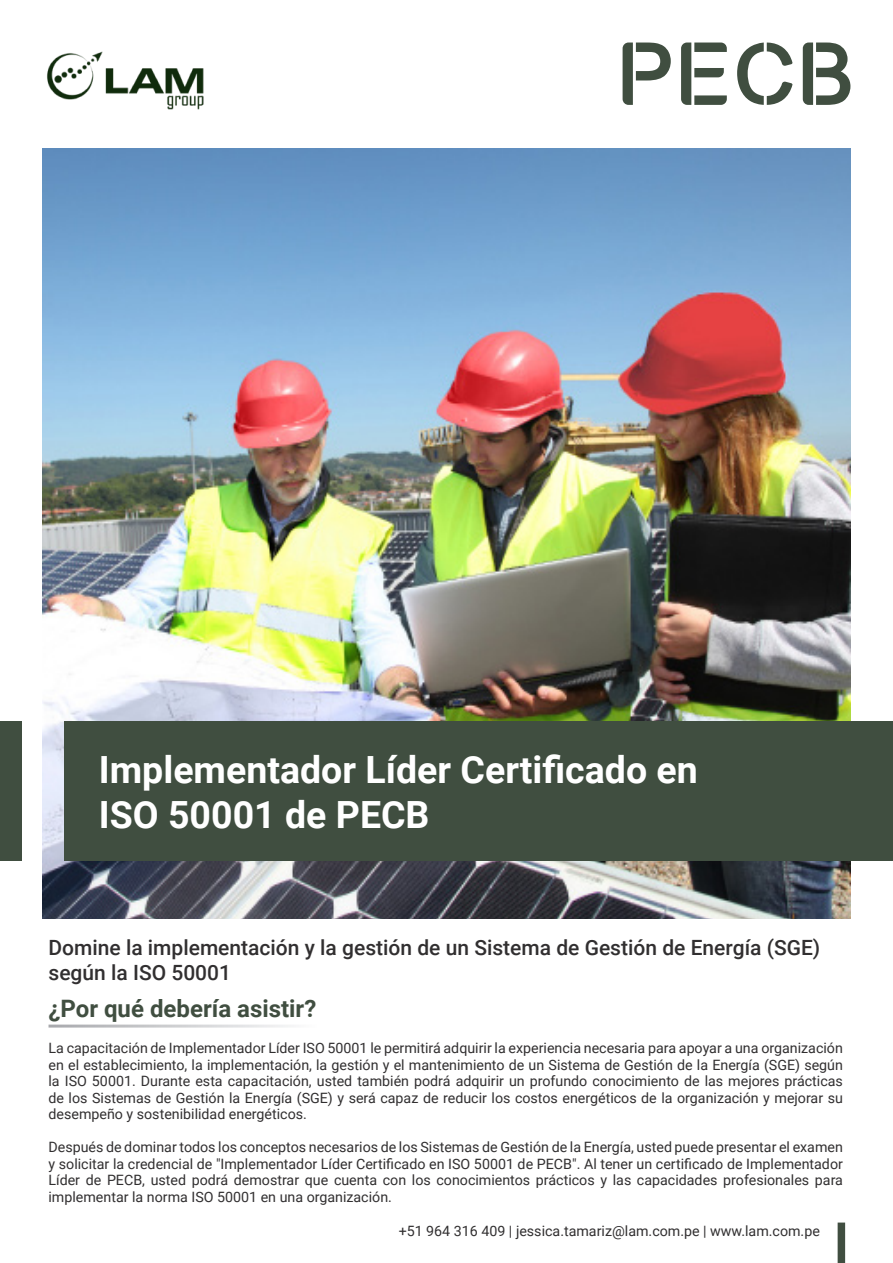
<style>
.page{position:relative;width:893px;height:1263px;background:#fff}
.page>*{position:absolute;margin:0;border:0;box-sizing:border-box;transform-origin:0 0}
.t1{font:700 37.5px "Roboto";color:#fff}
.t2{font:700 24px "Roboto";color:#404e40}
.t3{font:500 21px/25.2px "Roboto";color:#312f30}
.Bullet_Points{font:14.25px/16.5px "Roboto";color:#312f30;text-align:justify}
</style>
<div class="page">
<img style="left:43px;top:149px;width:807px;height:769px">
<div style="left:65px;top:721px;width:828px;height:140px;background:#404e40"></div>
<div style="left:0;top:721px;width:21px;height:140px;background:#404e40"></div>
<svg style="left:623px;top:43px;width:48px;height:62px"></svg>
<svg style="left:681px;top:43px;width:46px;height:62px"></svg>
<svg style="left:737px;top:43px;width:55px;height:62px"></svg>
<svg style="left:803px;top:43px;width:47px;height:62px"></svg>
<div style="left:838px;top:1222px;width:7px;height:41px;background:#404e40"></div>
<img style="left:47px;top:51px;width:157px;height:59px">
<p class="t1" style="left:99px;top:743px;width:600px">Implementador Líder Certificado en</p>
<p class="t1" style="left:99px;top:788px;width:332px">ISO 50001 de PECB</p>
<p class="t3" style="left:49px;top:934px;width:773px">Domine la implementación y la gestión de un Sistema de Gestión de Energía (SGE) según la ISO 50001</p>
<p class="t2" style="left:49px;top:992px;width:269px">¿Por qué debería asistir?</p>
<p class="Bullet_Points" style="left:49px;top:1039px;width:796px">La capacitación de Implementador Líder ISO 50001 le permitirá adquirir la experiencia necesaria para apoyar a una organización en el establecimiento, la implementación, la gestión y el mantenimiento de un Sistema de Gestión de la Energía (SGE) según la ISO 50001. Durante esta capacitación, usted también podrá adquirir un profundo conocimiento de las mejores prácticas de los Sistemas de Gestión la Energía (SGE) y será capaz de reducir los costos energéticos de la organización y mejorar su desempeño y sostenibilidad energéticos.</p>
<p class="Bullet_Points" style="left:49px;top:1138px;width:796px">Después de dominar todos los conceptos necesarios de los Sistemas de Gestión de la Energía, usted puede presentar el examen y solicitar la credencial de "Implementador Líder Certificado en ISO 50001 de PECB". Al tener un certificado de Implementador Líder de PECB, usted podrá demostrar que cuenta con los conocimientos prácticos y las capacidades profesionales para implementar la norma ISO 50001 en una organización.</p>
<p class="Bullet_Points" style="left:399px;top:1222px;width:423px">+51 964 316 409 | jessica.tamariz@lam.com.pe | www.lam.com.pe</p>
</div>
